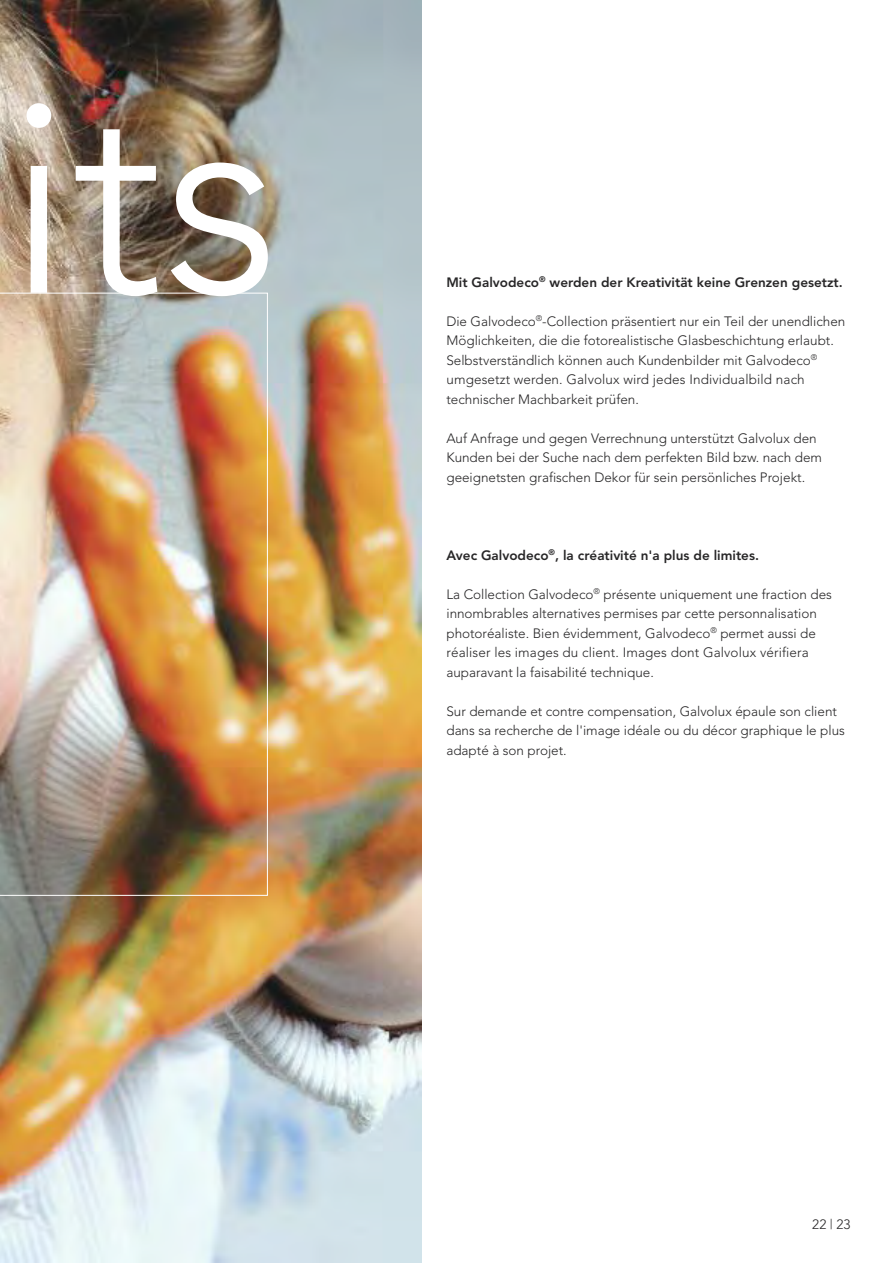
<style>
.page{position:relative;width:893px;height:1263px;background:#fff}
.page>*{position:absolute;margin:0;border:0;box-sizing:border-box;transform-origin:0 0}
.t1{font:300 274.8px "Avenir";color:#fff}
.t2{font:300 13.5px/19.5px "Avenir";color:#272627}
.t3{font:800 13.5px "Avenir";color:#272627}
</style>
<div class="page">
<img style="left:0;top:0;width:421px;height:1263px">
<img style="left:0;top:293px;width:268px;height:603px">
<h1 class="t1" style="left:6px;top:85px;width:276px">its</h1>
<p class="t3" style="left:446px;top:276px;width:398px">Mit Galvodeco<sup>®</sup> werden der Kreativität keine Grenzen gesetzt.</p>
<p class="t2" style="left:446px;top:312px;width:400px">Die Galvodeco<sup>®</sup>-Collection präsentiert nur ein Teil der unendlichen Möglichkeiten, die die fotorealistische Glasbeschichtung erlaubt.<br>Selbstverständlich können auch Kundenbilder mit Galvodeco<sup>® </sup>umgesetzt werden. Galvolux wird jedes Individualbild nach technischer Machbarkeit prüfen.</p>
<p class="t2" style="left:446px;top:429px;width:377px">Auf Anfrage und gegen Verrechnung unterstützt Galvolux den<br>Kunden bei der Suche nach dem perfekten Bild bzw. nach dem geeignetsten grafischen Dekor für sein persönliches Projekt.</p>
<p class="t3" style="left:446px;top:549px;width:314px">Avec Galvodeco<sup>®</sup>, la créativité n'a plus de limites.</p>
<p class="t2" style="left:446px;top:585px;width:387px">La Collection Galvodeco<sup>®</sup> présente uniquement une fraction des innombrables alternatives permises par cette personnalisation photoréaliste. Bien évidemment, Galvodeco<sup>®</sup> permet aussi de réaliser les images du client. Images dont Galvolux vérifiera auparavant la faisabilité technique.</p>
<p class="t2" style="left:446px;top:702px;width:400px">Sur demande et contre compensation, Galvolux épaule son client dans sa recherche de l'image idéale ou du décor graphique le plus adapté à son projet.</p>
<p class="t2" style="left:812px;top:1215px;width:40px">22 | 23</p>
</div>
